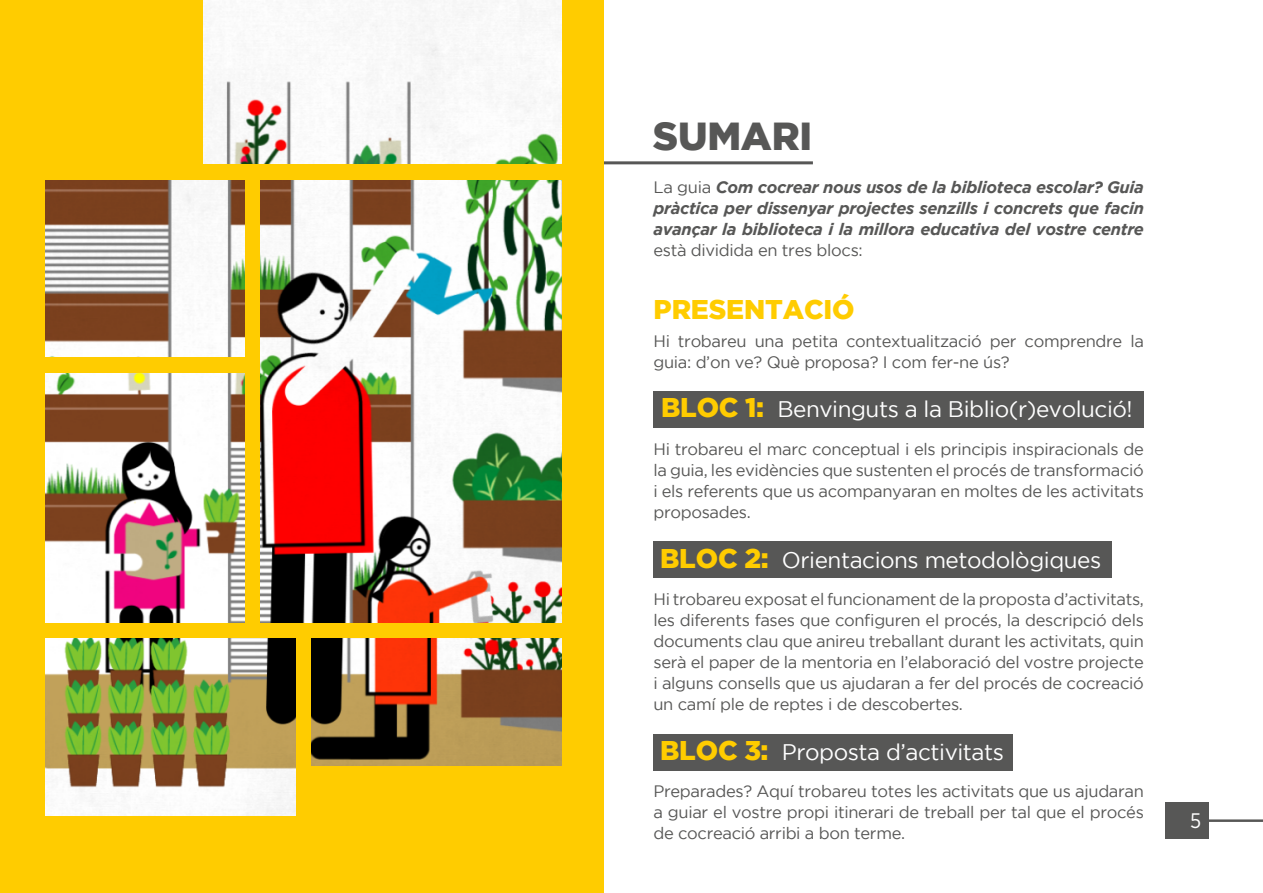
<style>
.page{position:relative;width:1263px;height:893px;background:#fff}
.page>*{position:absolute;margin:0;border:0;box-sizing:border-box;transform-origin:0 0}
.t1{font:900 39px "Gotham";letter-spacing:-.005em;color:#575756}
.t2{font:900 27px "Gotham";letter-spacing:-.005em;color:#fc0}
.t3{font:22.5px "Gotham";letter-spacing:-.02em;color:#fff}
.t4{font:21px "Gotham Narrow";color:#fff}
.t5{font:16.5px/21px "Gotham";letter-spacing:-.02em;color:#575756;text-align:justify}
.t6{font:italic 700 16.5px/21px "Gotham";letter-spacing:-.02em;color:#575756;text-align:justify}
.s1{font-weight:400;font-style:normal}
.s2{font-weight:900;font-size:27px;color:#fc0}
</style>
<div class="page">
<hr style="left:475px;top:161px;width:338px;height:3px;background:#575756">
<div style="left:0;top:0;width:603px;height:893px;background:#fc0"></div>
<img style="left:203px;top:0;width:359px;height:164px">
<img style="left:45px;top:180px;width:200px;height:177px">
<img style="left:260px;top:180px;width:302px;height:442px">
<img style="left:45px;top:373px;width:199px;height:249px">
<img style="left:312px;top:639px;width:250px;height:126px">
<img style="left:45px;top:639px;width:250px;height:176px">
<hr style="left:1185px;top:819px;width:78px;height:3px;background:#575756">
<div style="left:1165px;top:802px;width:43px;height:37px;background:#575756"></div>
<div style="left:653px;top:734px;width:360px;height:36px;background:#575756"></div>
<div style="left:653px;top:391px;width:491px;height:36px;background:#575756"></div>
<div style="left:653px;top:541px;width:459px;height:37px;background:#575756"></div>
<h1 class="t1" style="left:653px;top:114px;width:161px">SUMARI</h1>
<p class="t6" style="left:653px;top:177px;width:492px"><span class="s1">La guia</span> Com cocrear nous usos de la biblioteca escolar? Guia pràctica per dissenyar projectes senzills i concrets que facin avançar la biblioteca i la millora educativa del vostre centre</p>
<p class="t5" style="left:653px;top:240px;width:211px">està dividida en tres blocs:</p>
<h2 class="t2" style="left:654px;top:294px;width:203px">PRESENTACIÓ</h2>
<p class="t5" style="left:653px;top:330px;width:492px">Hi trobareu una petita contextualització per comprendre la guia: d’on ve? Què proposa? I com fer-ne ús?</p>
<h3 class="t3" style="left:661px;top:397px;width:473px"><span class="s2">BLOC 1:</span> Benvinguts a la Biblio(r)evolució!</h3>
<p class="t5" style="left:653px;top:438px;width:492px">Hi trobareu el marc conceptual i els principis inspiracionals de la guia, les evidències que sustenten el procés de transformació i els referents que us acompanyaran en moltes de les activitats proposades.</p>
<h3 class="t3" style="left:660px;top:548px;width:443px"><span class="s2">BLOC 2:</span> Orientacions metodològiques</h3>
<p class="t5" style="left:653px;top:588px;width:492px">Hi trobareu exposat el funcionament de la proposta d’activitats, les diferents fases que configuren el procés, la descripció dels documents clau que anireu treballant durant les activitats, quin serà el paper de la mentoria en l’elaboració del vostre projecte i alguns consells que us ajudaran a fer del procés de cocreació un camí ple de reptes i de descobertes.</p>
<h3 class="t3" style="left:660px;top:739px;width:345px"><span class="s2">BLOC 3:</span> Proposta d’activitats</h3>
<p class="t5" style="left:653px;top:781px;width:492px">Preparades? Aquí trobareu totes les activitats que us ajudaran a guiar el vostre propi itinerari de treball per tal que el procés de cocreació arribi a bon terme.</p>
<p class="t4" style="left:1190px;top:808px;width:13px">5</p>
</div>
